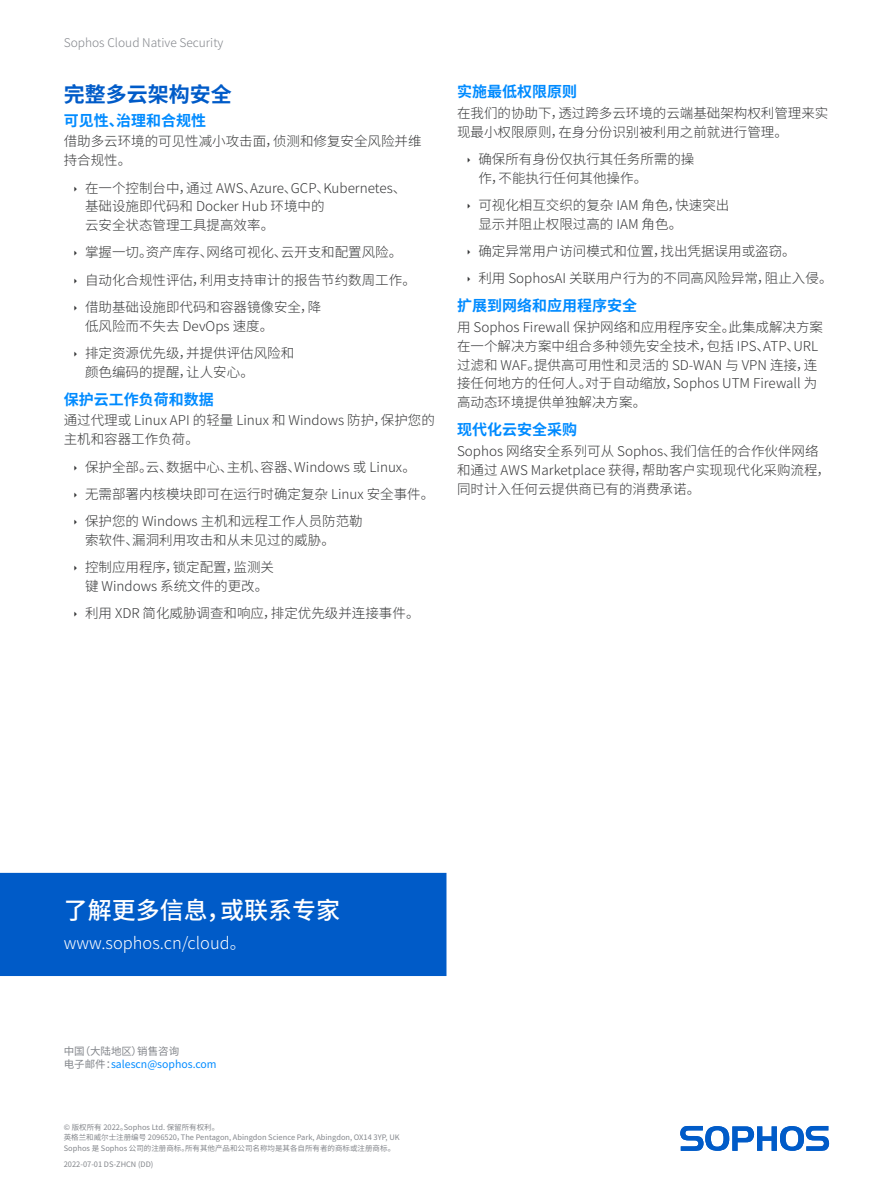
<style>
.page{position:relative;width:893px;height:1191px;background:#fff}
.page>*{position:absolute;margin:0;border:0;box-sizing:border-box;transform-origin:0 0}
.CTA_Heading{font:500 24px "Noto Sans CJ Ksc";color:#fff}
.Subheading_1{font:700 21px "Noto Sans CJ Ksc";color:#005bc8}
.CTA_Copy{font:300 16.5px "Noto Sans CJ Ksc";color:#fff}
.Subheading_3{font:700 15px "Noto Sans CJ Ksc";color:#008bff}
.Body_Copy{font:300 13.5px/18.8px "Noto Sans CJ Ksc";color:#363738}
.t1{font:300 12px "Noto Sans CJ Ksc";color:#83868b}
.t2{font:10.5px/13.5px "Noto Sans CJ Ksc";color:#008bff}
.Job_No__and_Version{font:7.5px/10.5px "Noto Sans CJ Ksc";color:#83868b}
.s1{color:#83868b}
</style>
<div class="page">
<svg style="left:680px;top:1126px;width:149px;height:24px"></svg>
<div style="left:0;top:873px;width:446px;height:103px;background:#005bc8"></div>
<p class="t1" style="left:64px;top:36px;width:161px">Sophos Cloud Native Security</p>
<p class="Subheading_1" style="left:64px;top:82px;width:169px">完整多云架构安全</p>
<p class="Subheading_3" style="left:64px;top:112px;width:144px">可见性、治理和合规性</p>
<p class="Body_Copy" style="left:64px;top:132px;width:359px">借助多云环境的可见性减小攻击面，侦测和修复安全风险并维持合规性。</p>
<p class="Body_Copy" style="left:85px;top:178px;width:323px">在一个控制台中，通过 AWS、Azure、GCP、Kubernetes、基础设施即代码和 Docker Hub 环境中的<br>云安全状态管理工具提高效率。</p>
<p class="Body_Copy" style="left:85px;top:243px;width:319px">掌握一切。资产库存、网络可视化、云开支和配置风险。</p>
<p class="Body_Copy" style="left:85px;top:270px;width:332px">自动化合规性评估，利用支持审计的报告节约数周工作。</p>
<p class="Body_Copy" style="left:85px;top:298px;width:238px">借助基础设施即代码和容器镜像安全，降低风险而不失去 DevOps 速度。</p>
<p class="Body_Copy" style="left:85px;top:344px;width:211px">排定资源优先级，并提供评估风险和颜色编码的提醒，让人安心。</p>
<p class="Subheading_3" style="left:64px;top:390px;width:151px">保护云工作负荷和数据</p>
<p class="Body_Copy" style="left:64px;top:411px;width:373px">通过代理或 Linux API 的轻量 Linux 和 Windows 防护，保护您的主机和容器工作负荷。</p>
<p class="Body_Copy" style="left:85px;top:457px;width:332px">保护全部。云、数据中心、主机、容器、Windows 或 Linux。</p>
<p class="Body_Copy" style="left:85px;top:485px;width:351px">无需部署内核模块即可在运行时确定复杂 Linux 安全事件。</p>
<p class="Body_Copy" style="left:85px;top:512px;width:279px">保护您的 Windows 主机和远程工作人员防范勒索软件、漏洞利用攻击和从未见过的威胁。</p>
<p class="Body_Copy" style="left:85px;top:558px;width:190px">控制应用程序，锁定配置，监测关键 Windows 系统文件的更改。</p>
<p class="Body_Copy" style="left:85px;top:604px;width:336px">利用 XDR 简化威胁调查和响应，排定优先级并连接事件。</p>
<p class="Subheading_3" style="left:457px;top:83px;width:121px">实施最低权限原则</p>
<p class="Body_Copy" style="left:457px;top:104px;width:373px">在我们的协助下，透过跨多云环境的云端基础架构权利管理来实现最小权限原则，在身分份识别被利用之前就进行管理。</p>
<p class="Body_Copy" style="left:478px;top:150px;width:217px">确保所有身份仅执行其任务所需的操作，不能执行任何其他操作。</p>
<p class="Body_Copy" style="left:478px;top:196px;width:252px">可视化相互交织的复杂 IAM 角色，快速突出显示并阻止权限过高的 IAM 角色。</p>
<p class="Body_Copy" style="left:478px;top:242px;width:319px">确定异常用户访问模式和位置，找出凭据误用或盗窃。</p>
<p class="Body_Copy" style="left:478px;top:269px;width:356px">利用 SophosAI 关联用户行为的不同高风险异常，阻止入侵。</p>
<p class="Subheading_3" style="left:457px;top:297px;width:181px">扩展到网络和应用程序安全</p>
<p class="Body_Copy" style="left:457px;top:318px;width:367px">用 Sophos Firewall 保护网络和应用程序安全。此集成解决方案在一个解决方案中组合多种领先安全技术，包括 IPS、ATP、URL过滤和 WAF。提供高可用性和灵活的 SD-WAN 与 VPN 连接，连接任何地方的任何人。对于自动缩放，Sophos UTM Firewall 为高动态环境提供单独解决方案。</p>
<p class="Subheading_3" style="left:457px;top:421px;width:121px">现代化云安全采购</p>
<p class="Body_Copy" style="left:457px;top:442px;width:375px">Sophos 网络安全系列可从 Sophos、我们信任的合作伙伴网络和通过 AWS Marketplace 获得，帮助客户实现现代化采购流程，同时计入任何云提供商已有的消费承诺。</p>
<p class="CTA_Heading" style="left:64px;top:897px;width:277px">了解更多信息，或联系专家</p>
<p class="CTA_Copy" style="left:64px;top:933px;width:184px">www.sophos.cn/cloud。</p>
<p class="t2" style="left:64px;top:1044px;width:154px"><span class="s1">中国（大陆地区）销售咨询<br>电子邮件：</span>salescn@sophos.com</p>
<p class="Job_No__and_Version" style="left:64px;top:1122px;width:337px">© 版权所有 2022。Sophos Ltd. 保留所有权利。<br>英格兰和威尔士注册编号 2096520，The Pentagon, Abingdon Science Park, Abingdon, OX14 3YP, UK<br>Sophos 是 Sophos 公司的注册商标。所有其他产品和公司名称均是其各自所有者的商标或注册商标。</p>
<p class="Job_No__and_Version" style="left:64px;top:1159px;width:91px">2022-07-01 DS-ZHCN (DD)</p>
</div>
